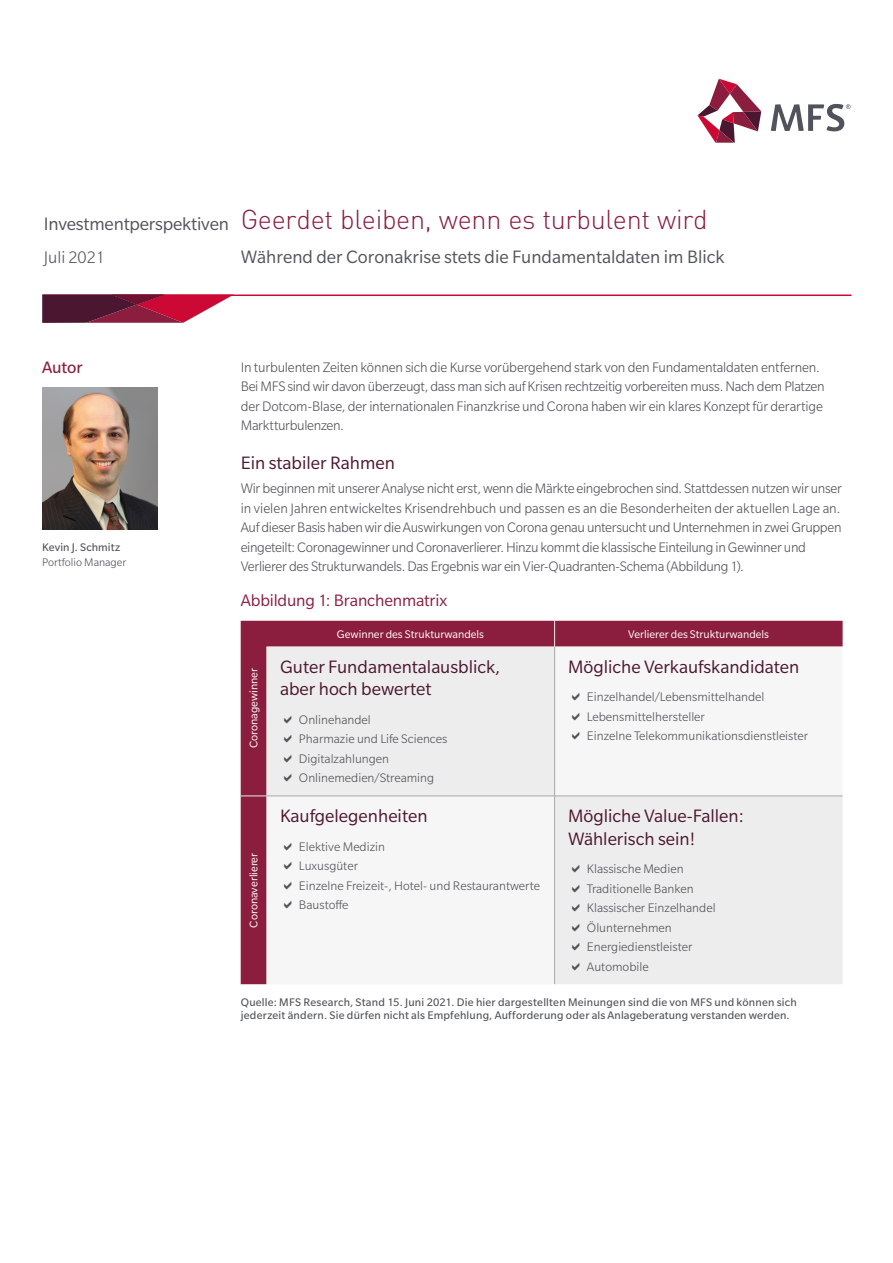
<style>
.page{position:relative;width:893px;height:1263px;background:#fff}
.page>*{position:absolute;margin:0;border:0;box-sizing:border-box;transform-origin:0 0}
.header_subhead{font:300 27px "DINOT";letter-spacing:-.01em;color:#8b1e3e}
.subhead{font:19.5px/22.5px "Slate Std";color:#4b162f}
.header_subhead-2{font:19.5px "Slate Std";color:#51545b}
.cover_date{font:300 18.15px "Slate Std";color:#51545b}
.chart_head{font:18px "Slate Std";letter-spacing:-.01em;color:#8b1e3e}
.sidebar_subhead{font:18px "Slate Std";letter-spacing:-.01em;color:#8b1e3e}
.body_text{font:300 15px/19.5px "Slate Std";letter-spacing:-.02em;color:#51545b}
.table_body_copy{font:300 13.5px "Slate Std";color:#51545b}
.chart_source{font:12px/13.5px "Slate Std";letter-spacing:.015em;color:#51545b}
.table_reverse_head{font:12px "Slate Std";color:#fff}
.author_title{font:300 12px "Slate Std";color:#51545b}
.author_name{font:12px "Slate Std";letter-spacing:.005em;color:#51545b}
</style>
<div class="page">
<svg style="left:697px;top:79px;width:64px;height:62px"></svg>
<svg style="left:771px;top:104px;width:79px;height:27px"></svg>
<hr style="left:43px;top:294px;width:808px;height:2px;background:#cc0935">
<svg style="left:42px;top:294px;width:192px;height:29px;background:#943651"></svg>
<div style="left:241px;top:621px;width:602px;height:363px;background:#8b1e3e"></div>
<svg style="left:267px;top:647px;width:576px;height:337px;fill:#ededed"></svg>
<hr style="left:554px;top:647px;width:1px;height:149px;background:#a8a8a8">
<hr style="left:267px;top:796px;width:288px;height:1px;background:#a8a8a8">
<hr style="left:555px;top:796px;width:288px;height:1px;background:#a8a8a8">
<hr style="left:554px;top:796px;width:1px;height:188px;background:#a8a8a8">
<svg style="left:241px;top:796px;width:26px;height:1px"></svg>
<svg style="left:554px;top:621px;width:1px;height:26px"></svg>
<img style="left:42px;top:387px;width:115px;height:142px">
<svg style="left:284px;top:715px;width:7px;height:8px"></svg>
<svg style="left:284px;top:735px;width:7px;height:8px"></svg>
<svg style="left:284px;top:754px;width:7px;height:8px"></svg>
<svg style="left:284px;top:774px;width:7px;height:8px"></svg>
<svg style="left:572px;top:693px;width:7px;height:8px"></svg>
<svg style="left:572px;top:712px;width:7px;height:8px"></svg>
<svg style="left:572px;top:732px;width:7px;height:8px"></svg>
<svg style="left:284px;top:842px;width:7px;height:8px"></svg>
<svg style="left:284px;top:862px;width:7px;height:8px"></svg>
<svg style="left:284px;top:881px;width:7px;height:8px"></svg>
<svg style="left:284px;top:901px;width:7px;height:8px"></svg>
<svg style="left:572px;top:865px;width:7px;height:8px"></svg>
<svg style="left:572px;top:884px;width:7px;height:8px"></svg>
<svg style="left:572px;top:904px;width:7px;height:8px"></svg>
<svg style="left:572px;top:923px;width:7px;height:8px"></svg>
<svg style="left:572px;top:943px;width:7px;height:8px"></svg>
<svg style="left:572px;top:962px;width:7px;height:8px"></svg>
<p class="header_subhead-2" style="left:44px;top:213px;width:187px">Investmentperspektiven</p>
<p class="cover_date" style="left:44px;top:248px;width:63px">Juli 2021</p>
<p class="header_subhead" style="left:241px;top:202px;width:469px">Geerdet bleiben, wenn es turbulent wird</p>
<p class="header_subhead-2" style="left:241px;top:247px;width:485px">Während der Coronakrise stets die Fundamentaldaten im Blick</p>
<p class="sidebar_subhead" style="left:42px;top:358px;width:42px">Autor</p>
<p class="author_name" style="left:42px;top:541px;width:79px">Kevin J. Schmitz</p>
<p class="author_title" style="left:42px;top:556px;width:86px">Portfolio Manager</p>
<p class="body_text" style="left:241px;top:357px;width:585px">In turbulenten Zeiten können sich die Kurse vorübergehend stark von den Fundamentaldaten entfernen.<br>Bei MFS sind wir davon überzeugt, dass man sich auf Krisen rechtzeitig vorbereiten muss. Nach dem Platzen der Dotcom-Blase, der internationalen Finanzkrise und Corona haben wir ein klares Konzept für derartige Marktturbulenzen.</p>
<p class="subhead" style="left:241px;top:452px;width:156px">Ein stabiler Rahmen</p>
<p class="body_text" style="left:241px;top:479px;width:603px">Wir beginnen mit unserer Analyse nicht erst, wenn die Märkte eingebrochen sind. Stattdessen nutzen wir unser in vielen Jahren entwickeltes Krisendrehbuch und passen es an die Besonderheiten der aktuellen Lage an.<br>Auf dieser Basis haben wir die Auswirkungen von Corona genau untersucht und Unternehmen in zwei Gruppen eingeteilt: Coronagewinner und Coronaverlierer. Hinzu kommt die klassische Einteilung in Gewinner und Verlierer des Strukturwandels. Das Ergebnis war ein Vier-Quadranten-Schema (Abbildung 1).</p>
<p class="chart_head" style="left:241px;top:591px;width:208px">Abbildung 1: Branchenmatrix</p>
<p class="table_reverse_head" style="left:248px;top:748px;width:82px;rotate:-90deg">Coronagewinner</p>
<p class="table_reverse_head" style="left:337px;top:628px;width:149px">Gewinner des Strukturwandels</p>
<p class="table_reverse_head" style="left:628px;top:628px;width:142px">Verlierer des Strukturwandels</p>
<p class="subhead" style="left:280px;top:655px;width:222px">Guter Fundamentalausblick, aber hoch bewertet</p>
<p class="table_body_copy" style="left:299px;top:713px;width:73px">Onlinehandel</p>
<p class="table_body_copy" style="left:299px;top:732px;width:150px">Pharmazie und Life Sciences</p>
<p class="table_body_copy" style="left:299px;top:752px;width:92px">Digitalzahlungen</p>
<p class="table_body_copy" style="left:299px;top:771px;width:137px">Onlinemedien/Streaming</p>
<p class="subhead" style="left:568px;top:655px;width:233px">Mögliche Verkaufskandidaten</p>
<p class="table_body_copy" style="left:587px;top:690px;width:179px">Einzelhandel/Lebensmittelhandel</p>
<p class="table_body_copy" style="left:587px;top:710px;width:119px">Lebensmittelhersteller</p>
<p class="table_body_copy" style="left:587px;top:729px;width:223px">Einzelne Telekommunikationsdienstleister</p>
<p class="subhead" style="left:568px;top:805px;width:177px">Mögliche Value-Fallen:<br>Wählerisch sein!</p>
<p class="table_body_copy" style="left:587px;top:862px;width:98px">Klassische Medien</p>
<p class="table_body_copy" style="left:587px;top:881px;width:108px">Traditionelle Banken</p>
<p class="table_body_copy" style="left:587px;top:901px;width:130px">Klassischer Einzelhandel</p>
<p class="table_body_copy" style="left:587px;top:920px;width:86px">Ölunternehmen</p>
<p class="table_body_copy" style="left:587px;top:940px;width:107px">Energiedienstleister</p>
<p class="table_body_copy" style="left:587px;top:959px;width:63px">Automobile</p>
<p class="chart_source" style="left:241px;top:995px;width:558px">Quelle: MFS Research, Stand 15. Juni 2021. Die hier dargestellten Meinungen sind die von MFS und können sich jederzeit ändern. Sie dürfen nicht als Empfehlung, Aufforderung oder als Anlageberatung verstanden werden.</p>
<p class="subhead" style="left:280px;top:805px;width:149px">Kaufgelegenheiten</p>
<p class="table_body_copy" style="left:299px;top:839px;width:88px">Elektive Medizin</p>
<p class="table_body_copy" style="left:299px;top:859px;width:61px">Luxusgüter</p>
<p class="table_body_copy" style="left:299px;top:878px;width:243px">Einzelne Freizeit-, Hotel- und Restaurantwerte</p>
<p class="table_body_copy" style="left:299px;top:898px;width:51px">Baustoffe</p>
<p class="table_reverse_head" style="left:248px;top:927px;width:76px;rotate:-90deg">Coronaverlierer</p>
</div>
